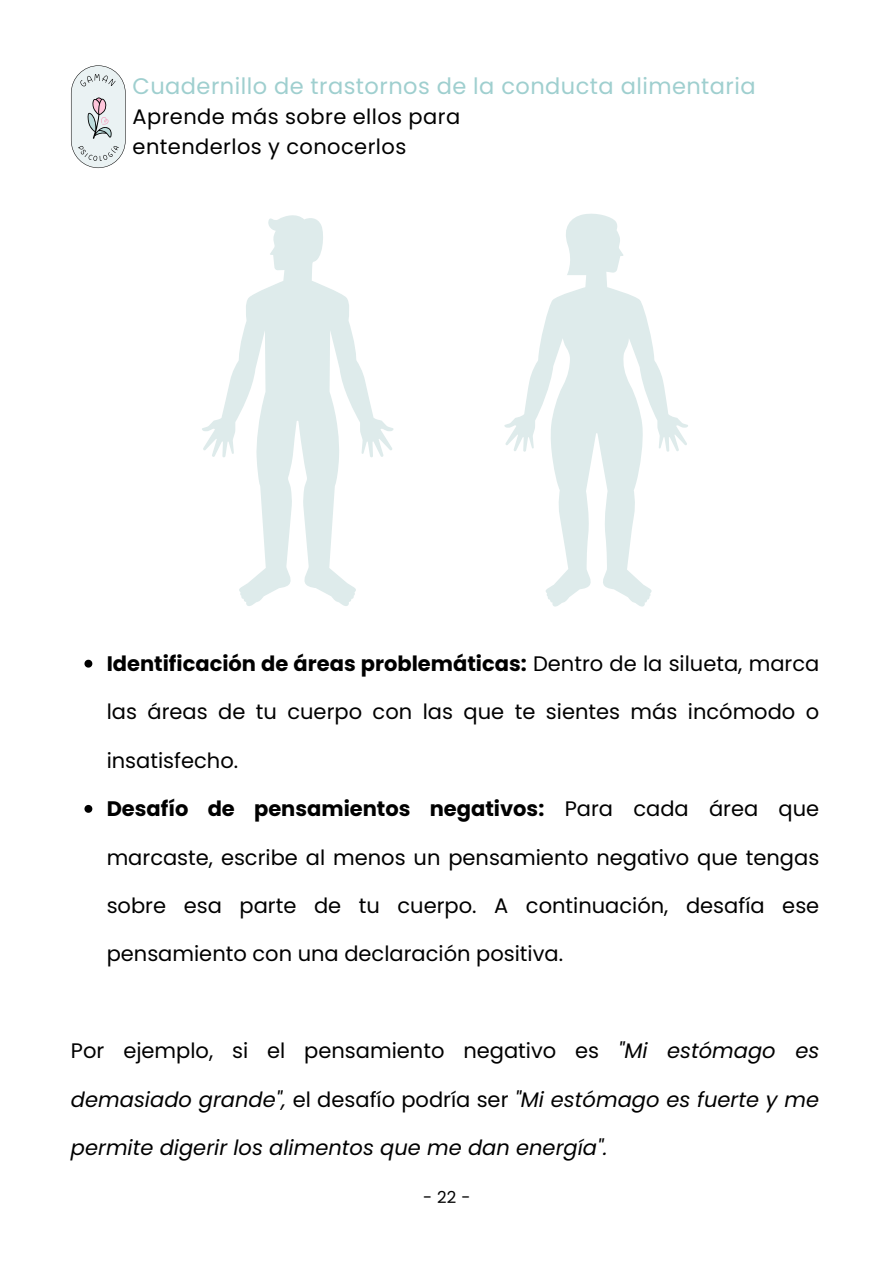
<style>
.page{position:relative;width:894px;height:1264px;background:#fff}
.page>*{position:absolute;margin:0;border:0;box-sizing:border-box;transform-origin:0 0}
.t1{font:22.5px "Poppins";letter-spacing:.02em;color:#9fcfcf}
.t2{font:21px "Poppins";color:#000}
.t3{font:700 21px "Poppins";color:#000}
.t4{font:italic 21px "Poppins";color:#000}
.t5{font:21px/30.3px "Poppins";letter-spacing:.02em;color:#000}
.t6{font:16.5px "Poppins";color:#000}
.s1{font-weight:400}
.s2{font-style:italic}
.s3{font-style:normal}
</style>
<div class="page">
<svg style="left:84px;top:659px;width:8px;height:8px"></svg>
<svg style="left:84px;top:805px;width:8px;height:7px"></svg>
<svg style="left:71px;top:65px;width:54px;height:103px;background:#dce1e2"></svg>
<svg style="left:504px;top:213px;width:184px;height:394px"></svg>
<svg style="left:202px;top:215px;width:191px;height:391px"></svg>
<p class="t1" style="left:132px;top:70px;width:624px">Cuadernillo de trastornos de la conducta alimentaria</p>
<p class="t5" style="left:132px;top:101px;width:329px">Aprende más sobre ellos para entenderlos y conocerlos</p>
<p class="t3" style="left:107px;top:649px;width:714px">Identificación de áreas problemáticas: <span class="s1">Dentro de la silueta, marca</span></p>
<p class="t2" style="left:107px;top:697px;width:714px">las áreas de tu cuerpo con las que te sientes más incómodo o</p>
<p class="t2" style="left:107px;top:745px;width:133px">insatisfecho.</p>
<p class="t3" style="left:107px;top:794px;width:714px">Desafío de pensamientos negativos: <span class="s1">Para cada área que</span></p>
<p class="t2" style="left:107px;top:842px;width:714px">marcaste, escribe al menos un pensamiento negativo que tengas</p>
<p class="t2" style="left:107px;top:890px;width:714px">sobre esa parte de tu cuerpo. A continuación, desafía ese</p>
<p class="t2" style="left:107px;top:939px;width:458px">pensamiento con una declaración positiva.</p>
<p class="t2" style="left:71px;top:1036px;width:749px">Por ejemplo, si el pensamiento negativo es <span class="s2">"Mi estómago es</span></p>
<p class="t4" style="left:71px;top:1084px;width:749px">demasiado grande", <span class="s3">el desafío podría ser</span> "Mi estómago es fuerte y me</p>
<p class="t4" style="left:71px;top:1132px;width:538px">permite digerir los alimentos que me dan energía".</p>
<p class="t6" style="left:423px;top:1185px;width:49px">-22-</p>
</div>
